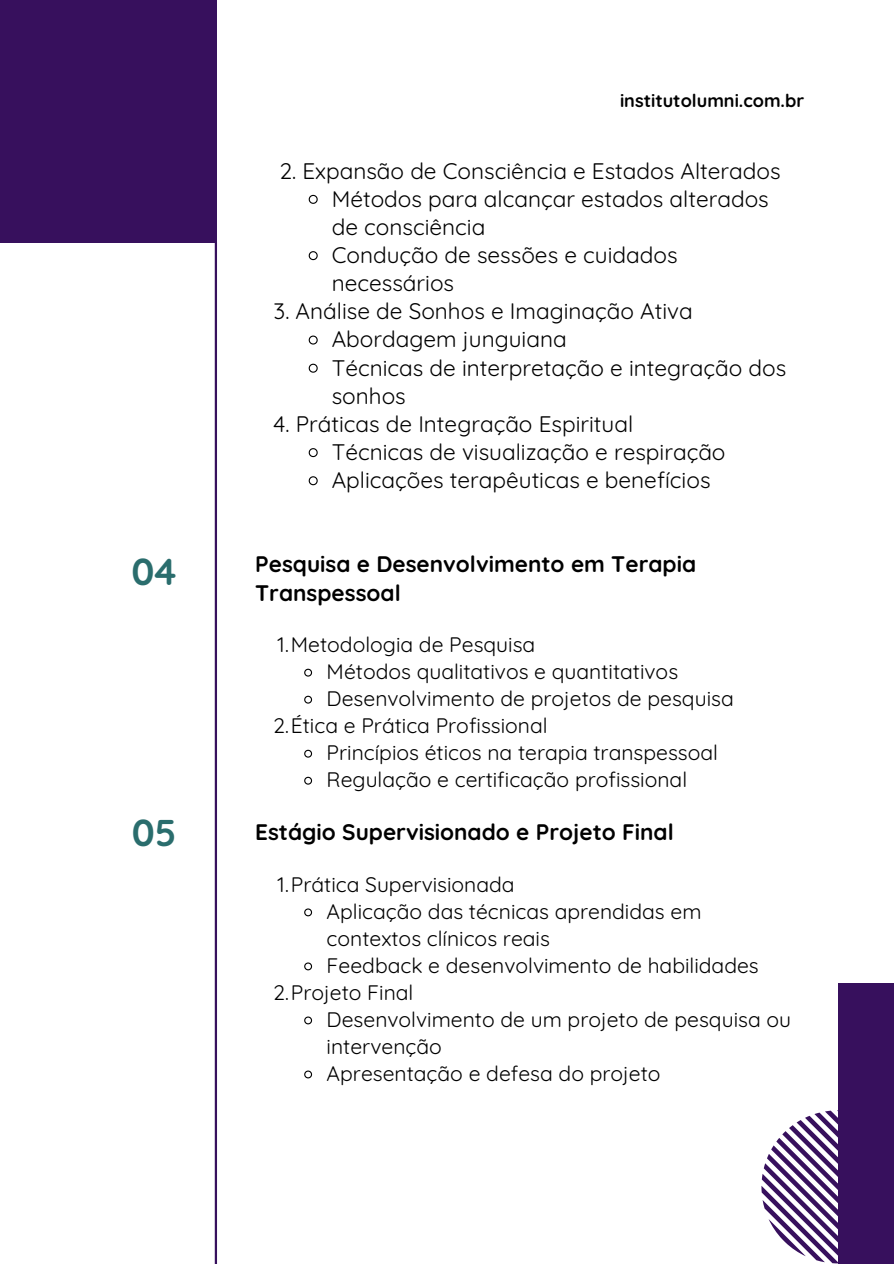
<style>
.page{position:relative;width:894px;height:1264px;background:#fff}
.page>*{position:absolute;margin:0;border:0;box-sizing:border-box;transform-origin:0 0}
.t1{font:700 37.5px "Quicksand";color:#2a6d6d}
.t2{font:22.5px/28.2px "Quicksand";color:#000}
.t3{font:700 22.5px/28.2px "Quicksand";color:#000}
.t4{font:21px/27px "Quicksand";color:#000}
.t5{font:700 18px "Quicksand";color:#000}
</style>
<div class="page">
<div style="left:0;top:0;width:217px;height:242px;background:#37105d"></div>
<div style="left:837px;top:983px;width:56px;height:280px;background:#37105d"></div>
<svg style="left:761px;top:1110px;width:77px;height:153px"></svg>
<svg style="left:308px;top:194px;width:10px;height:10px"></svg>
<svg style="left:308px;top:251px;width:10px;height:10px"></svg>
<svg style="left:308px;top:335px;width:10px;height:10px"></svg>
<svg style="left:308px;top:363px;width:10px;height:10px"></svg>
<svg style="left:308px;top:448px;width:10px;height:10px"></svg>
<svg style="left:308px;top:476px;width:10px;height:10px"></svg>
<svg style="left:304px;top:668px;width:9px;height:9px"></svg>
<svg style="left:304px;top:695px;width:9px;height:9px"></svg>
<svg style="left:304px;top:749px;width:9px;height:9px"></svg>
<svg style="left:304px;top:776px;width:9px;height:9px"></svg>
<svg style="left:304px;top:908px;width:9px;height:9px"></svg>
<svg style="left:304px;top:962px;width:9px;height:9px"></svg>
<svg style="left:304px;top:1016px;width:9px;height:9px"></svg>
<svg style="left:304px;top:1070px;width:9px;height:9px"></svg>
<hr style="left:215px;top:242px;width:2px;height:1021px;background:#37105d">
<p class="t1" style="left:131px;top:547px;width:47px">04</p>
<p class="t1" style="left:132px;top:808px;width:46px">05</p>
<p class="t5" style="left:620px;top:89px;width:186px">institutolumni.com.br</p>
<p class="t2" style="left:280px;top:156px;width:502px">2. Expansão de Consciência e Estados Alterados</p>
<p class="t2" style="left:331px;top:184px;width:438px">Métodos para alcançar estados alterados de consciência</p>
<p class="t2" style="left:331px;top:240px;width:347px">Condução de sessões e cuidados necessários</p>
<h2 class="t2" style="left:273px;top:297px;width:420px">3. Análise de Sonhos e Imaginação Ativa</h2>
<p class="t2" style="left:331px;top:325px;width:236px">Abordagem junguiana</p>
<p class="t2" style="left:331px;top:353px;width:456px">Técnicas de interpretação e integração dos sonhos</p>
<h2 class="t2" style="left:273px;top:409px;width:361px">4. Práticas de Integração Espiritual</h2>
<p class="t2" style="left:331px;top:437px;width:395px">Técnicas de visualização e respiração</p>
<p class="t2" style="left:331px;top:465px;width:380px">Aplicações terapêuticas e benefícios</p>
<h2 class="t3" style="left:255px;top:550px;width:442px">Pesquisa e Desenvolvimento em Terapia<br>Transpessoal</h2>
<p class="t4" style="left:277px;top:631px;width:259px">1.Metodologia de Pesquisa</p>
<p class="t4" style="left:326px;top:658px;width:353px">Métodos qualitativos e quantitativos</p>
<h1 class="t4" style="left:326px;top:685px;width:408px">Desenvolvimento de projetos de pesquisa</h1>
<p class="t4" style="left:273px;top:712px;width:276px">2.Ética e Prática Profissional</p>
<p class="t4" style="left:326px;top:739px;width:393px">Princípios éticos na terapia transpessoal</p>
<p class="t4" style="left:326px;top:766px;width:362px">Regulação e certificação profissional</p>
<p class="t3" style="left:255px;top:817px;width:420px">Estágio Supervisionado e Projeto Final</p>
<p class="t4" style="left:277px;top:870px;width:239px">1.Prática Supervisionada</p>
<p class="t4" style="left:326px;top:897px;width:376px">Aplicação das técnicas aprendidas em contextos clínicos reais</p>
<h1 class="t4" style="left:326px;top:951px;width:433px">Feedback e desenvolvimento de habilidades</h1>
<p class="t4" style="left:273px;top:978px;width:141px">2.Projeto Final</p>
<p class="t4" style="left:326px;top:1005px;width:466px">Desenvolvimento de um projeto de pesquisa ou intervenção</p>
<p class="t4" style="left:326px;top:1059px;width:335px">Apresentação e defesa do projeto</p>
</div>
